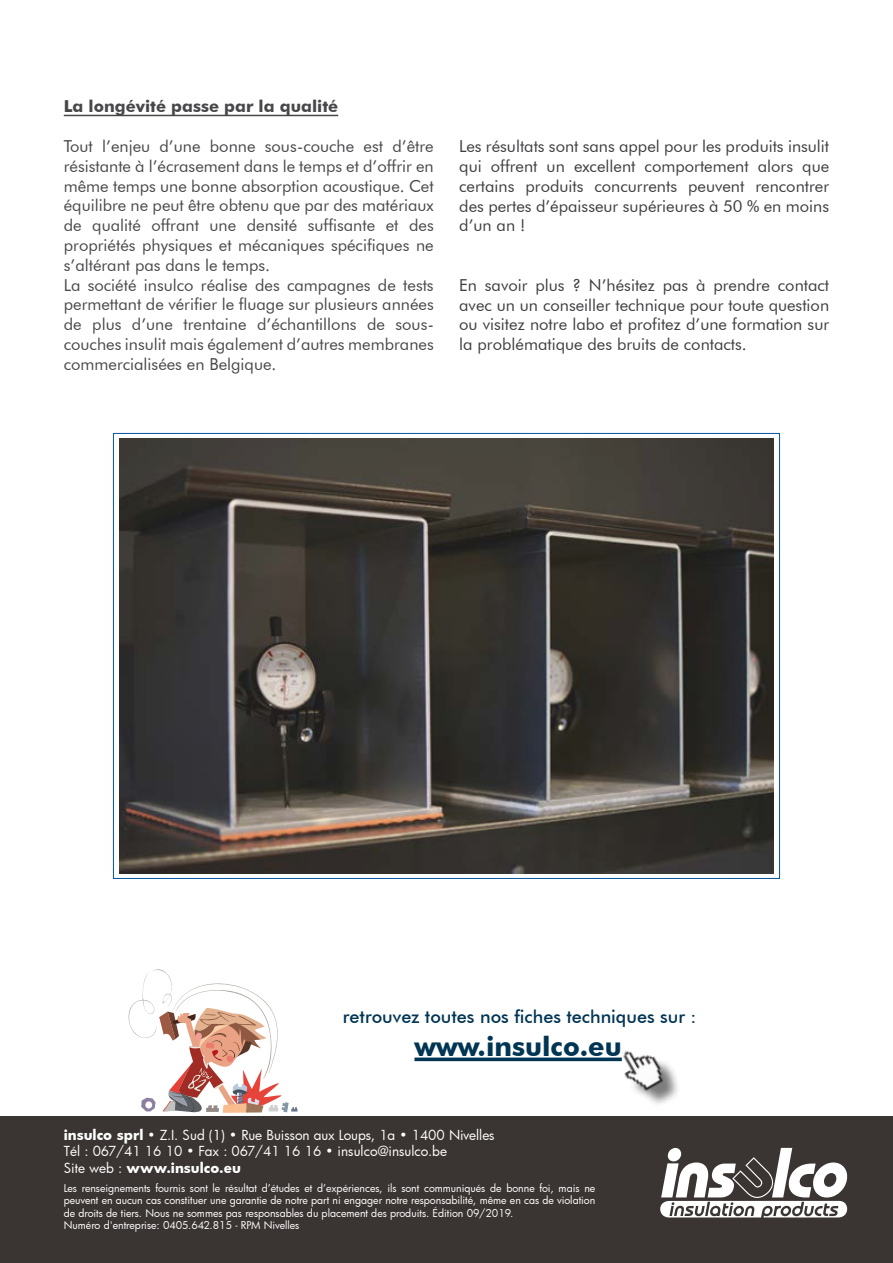
<style>
.page{position:relative;width:893px;height:1263px;background:#fff}
.page>*{position:absolute;margin:0;border:0;box-sizing:border-box;transform-origin:0 0}
.t1{font:700 27px "Futura BT";color:#003554}
.t2{font:500 18px "Futura BT";color:#003554}
.t3{font:16.5px/19.8px "Futura BT";color:#3e3d40;text-align:justify}
.t4{font:700 16.5px "Futura BT";color:#3e3d40}
.t5{font:13.5px/16.5px "Futura";color:#fff}
.t6{font:10.5px/12.6px "Futura";color:#fff}
.s1{font-weight:700}
</style>
<div class="page">
<div style="left:0;top:1116px;width:893px;height:147px;background:#3a3432"></div>
<hr style="left:64px;top:115px;width:274px;height:1px;background:#3e3d40">
<svg style="left:414px;top:1057px;width:198px;height:4px"></svg>
<img style="left:120px;top:439px;width:653px;height:434px">
<svg style="left:128px;top:969px;width:170px;height:144px"></svg>
<div style="left:627px;top:1054px;width:54px;height:54px;background:#000;opacity:.52"></div>
<img style="left:612px;top:1050px;width:62px;height:49px">
<svg style="left:660px;top:1147px;width:187px;height:70px"></svg>
<p class="t4" style="left:64px;top:97px;width:276px">La longévité passe par la qualité</p>
<p class="t3" style="left:64px;top:136px;width:371px;text-align:left">Tout l’enjeu d’une bonne sous-couche est d’être résistante à l’écrasement dans le temps et d’offrir en même temps une bonne absorption acoustique. Cet équilibre ne peut être obtenu que par des matériaux de qualité offrant une densité suffisante et des propriétés physiques et mécaniques spécifiques ne s’altérant pas dans le temps.<br>La société insulco réalise des campagnes de tests permettant de vérifier le fluage sur plusieurs années de plus d’une trentaine d’échantillons de sous&shy;couches insulit mais également d’autres membranes commercialisées en Belgique.</p>
<p class="t3" style="left:459px;top:136px;width:371px">Les résultats sont sans appel pour les produits insulit qui offrent un excellent comportement alors que certains produits concurrents peuvent rencontrer des pertes d’épaisseur supérieures à 50 % en moins d’un an !</p>
<p class="t3" style="left:459px;top:275px;width:371px">En savoir plus ? N’hésitez pas à prendre contact avec un un conseiller technique pour toute question ou visitez notre labo et profitez d’une formation sur la problématique des bruits de contacts.</p>
<p class="t2" style="left:343px;top:1006px;width:355px">retrouvez toutes nos fiches techniques sur :</p>
<h1 class="t1" style="left:414px;top:1030px;width:209px">www.insulco.eu</h1>
<p class="t5" style="left:64px;top:1126px;width:432px"><span class="s1">insulco sprl</span> • Z.I. Sud (1) • Rue Buisson aux Loups, 1a • 1400 Nivelles<br>Tél : 067/41 16 10 • Fax : 067/41 16 16 • insulco@insulco.be<br>Site web : <span class="s1">www.insulco.eu</span></p>
<p class="t6" style="left:64px;top:1181px;width:533px">Les renseignements fournis sont le résultat d’études et d’expériences, ils sont communiqués de bonne foi, mais ne peuvent en aucun cas constituer une garantie de notre part ni engager notre responsabilité, même en cas de violation de droits de tiers. Nous ne sommes pas responsables du placement des produits. Édition 09/2019.<br>Numéro d'entreprise: 0405.642.815 - RPM Nivelles</p>
</div>
